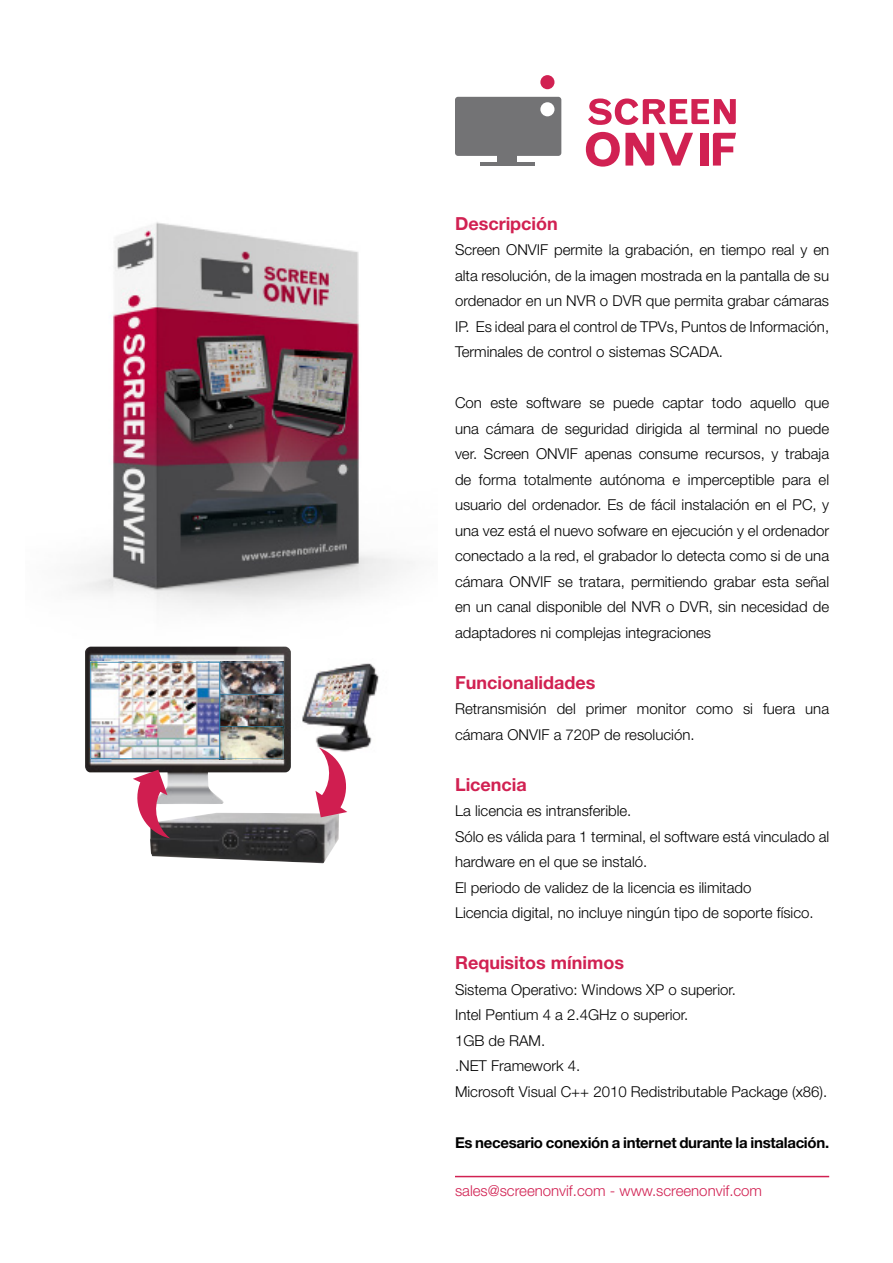
<style>
.page{position:relative;width:893px;height:1263px;background:#fff}
.page>*{position:absolute;margin:0;border:0;box-sizing:border-box;transform-origin:0 0}
.t1{font:700 18px "Helvetica Neue LT Std";color:#d12152}
.t2{font:300 15px/25.5px "Helvetica Neue LT Std";color:#000}
.t3{font:700 15px "Helvetica Neue LT Std";letter-spacing:-.02em;color:#000}
.t4{font:300 15px "Helvetica Neue LT Std";color:#d12152}
</style>
<div class="page">
<img style="left:77px;top:222px;width:336px;height:425px">
<div style="left:498px;top:151px;width:19px;height:13px;background:#737375"></div>
<hr style="left:480px;top:162px;width:54px;height:4px;background:#737375">
<div style="left:455px;top:97px;width:106px;height:59px;background:#737375;border-radius:3px"></div>
<div style="left:540px;top:102px;width:14px;height:14px;background:#fff;border-radius:50%"></div>
<div style="left:540px;top:75px;width:14px;height:14px;background:#d12152;border-radius:50%"></div>
<div style="left:701px;top:133px;width:8px;height:33px;background:#d12152"></div>
<svg style="left:588px;top:98px;width:148px;height:27px"></svg>
<svg style="left:713px;top:133px;width:23px;height:33px"></svg>
<svg style="left:586px;top:132px;width:107px;height:35px"></svg>
<hr style="left:455px;top:1176px;width:374px;height:1px;background:#d12152">
<img style="left:150px;top:813px;width:189px;height:50px">
<img style="left:85px;top:647px;width:206px;height:157px">
<img style="left:90px;top:662px;width:193px;height:97px">
<img style="left:302px;top:663px;width:77px;height:88px">
<svg style="left:315px;top:748px;width:37px;height:69px"></svg>
<svg style="left:132px;top:770px;width:38px;height:68px"></svg>
<p class="t1" style="left:455px;top:212px;width:104px">Descripción</p>
<p class="t2" style="left:455px;top:237px;width:376px;text-align:justify">Screen ONVIF permite la grabación, en tiempo real y en alta resolución, de la imagen mostrada en la pantalla de su ordenador en un NVR o DVR que permita grabar cámaras IP. Es ideal para el control de TPVs, Puntos de Información, Terminales de control o sistemas SCADA.</p>
<p class="t2" style="left:455px;top:390px;width:376px;text-align:justify">Con este software se puede captar todo aquello que una cámara de seguridad dirigida al terminal no puede ver. Screen ONVIF apenas consume recursos, y trabaja de forma totalmente autónoma e imperceptible para el usuario del ordenador. Es de fácil instalación en el PC, y una vez está el nuevo sofware en ejecución y el ordenador conectado a la red, el grabador lo detecta como si de una cámara ONVIF se tratara, permitiendo grabar esta señal en un canal disponible del NVR o DVR, sin necesidad de adaptadores ni complejas integraciones</p>
<p class="t1" style="left:455px;top:671px;width:142px">Funcionalidades</p>
<p class="t2" style="left:455px;top:696px;width:376px">Retransmisión del primer monitor como si fuera una cámara ONVIF a 720P de resolución.</p>
<p class="t1" style="left:455px;top:773px;width:73px">Licencia</p>
<p class="t2" style="left:455px;top:798px;width:376px">La licencia es intransferible.<br>Sólo es válida para 1 terminal, el software está vinculado al hardware en el que se instaló.<br>El periodo de validez de la licencia es ilimitado<br>Licencia digital, no incluye ningún tipo de soporte físico.</p>
<p class="t1" style="left:455px;top:952px;width:171px">Requisitos mínimos</p>
<p class="t2" style="left:455px;top:976px;width:374px">Sistema Operativo: Windows XP o superior.<br>Intel Pentium 4 a 2.4GHz o superior.<br>1GB de RAM.<br>.NET Framework 4.<br>Microsoft Visual C++ 2010 Redistributable Package (x86).</p>
<p class="t3" style="left:455px;top:1133px;width:376px">Es necesario conexión a internet durante la instalación.</p>
<p class="t4" style="left:455px;top:1181px;width:309px">sales@screenonvif.com - www.screenonvif.com</p>
</div>
